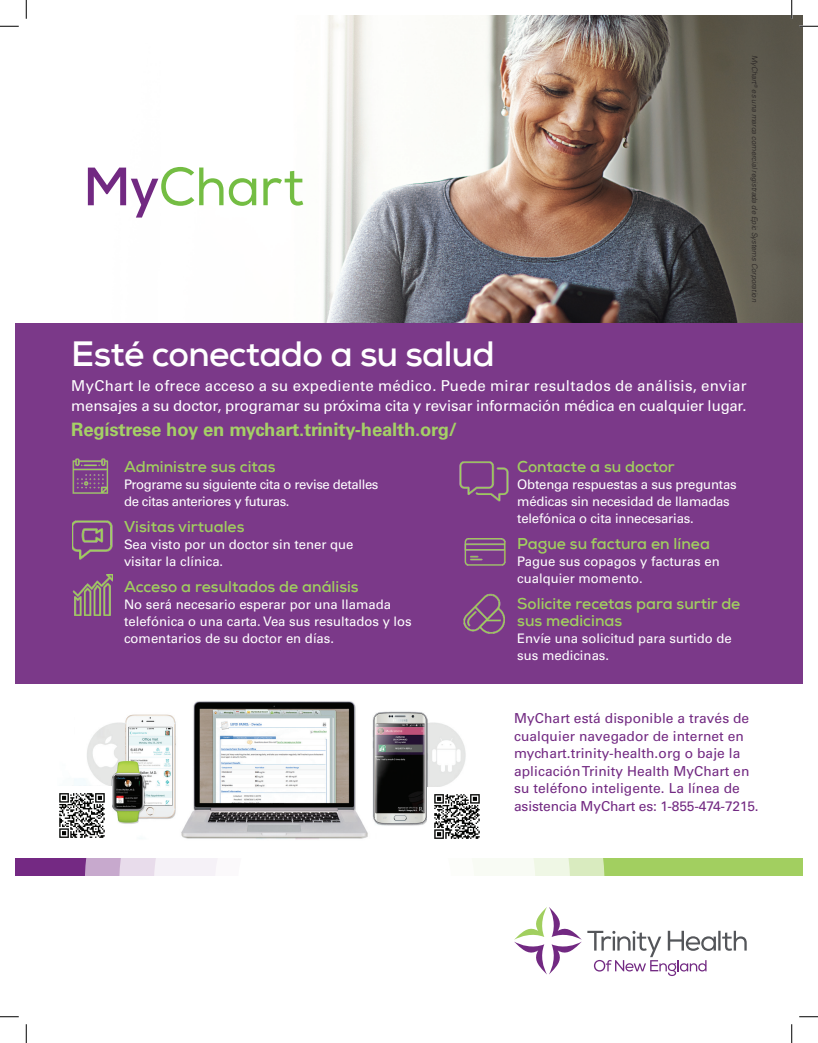
<style>
.page{position:relative;width:818px;height:1043px;background:#fff}
.page>*{position:absolute;margin:0;border:0;box-sizing:border-box;transform-origin:0 0}
.t1{font:700 35px "Nexa";letter-spacing:-.02em;color:#fff}
.t2{font:700 18.5px "Univers LT Std";letter-spacing:-.01em;color:#a5d066}
.t3{font:700 15.62px/16.9px "Nexa";color:#a1cf5f}
.t4{font:15px/20px "Univers LT Std";letter-spacing:-.01em;color:#fff}
.t5{font:13.75px/17.5px "Univers LT Std";letter-spacing:.005em;color:#722982}
.t6{font:13.12px/16.9px "Univers LT Std";color:#fff}
.t7{font:13.12px/16.9px "Univers LT Std";letter-spacing:-.025em;color:#fff}
.t8{font:italic 300 7.5px "Univers LT Std";color:#231f20}
</style>
<div class="page">
<img style="left:87px;top:15px;width:715px;height:308px">
<div style="left:15px;top:323px;width:787px;height:360px;background:#7b3989"></div>
<img style="left:72px;top:458px;width:36px;height:36px">
<img style="left:464px;top:538px;width:41px;height:28px">
<img style="left:459px;top:461px;width:50px;height:41px">
<img style="left:72px;top:520px;width:41px;height:96px">
<img style="left:463px;top:593px;width:42px;height:41px">
<svg style="left:88px;top:167px;width:135px;height:50px"></svg>
<svg style="left:229px;top:178px;width:27px;height:28px"></svg>
<svg style="left:263px;top:171px;width:40px;height:35px"></svg>
<img style="left:74px;top:701px;width:392px;height:139px">
<svg style="left:15px;top:858px;width:787px;height:17px;background:#95a369"></svg>
<svg style="left:85px;top:858px;width:519px;height:17px"></svg>
<img style="left:428px;top:787px;width:52px;height:53px">
<img style="left:59px;top:786px;width:52px;height:54px">
<svg style="left:514px;top:907px;width:67px;height:67px"></svg>
<svg style="left:587px;top:930px;width:159px;height:46px"></svg>
<svg style="left:0;top:25px;width:19px;height:2px"></svg>
<svg style="left:799px;top:25px;width:19px;height:2px"></svg>
<svg style="left:0;top:1016px;width:19px;height:1px"></svg>
<svg style="left:799px;top:1016px;width:19px;height:1px"></svg>
<svg style="left:25px;top:0;width:2px;height:19px"></svg>
<svg style="left:25px;top:1024px;width:2px;height:18px"></svg>
<svg style="left:790px;top:0;width:2px;height:19px"></svg>
<svg style="left:791px;top:1024px;width:1px;height:18px"></svg>
<p class="t8" style="left:759px;top:55px;width:248px;rotate:90deg">MyChart<sup>®</sup> es una marca comercial registrada de Epic Systems Corporation</p>
<h1 class="t1" style="left:71px;top:332px;width:425px">Esté conectado a su salud</h1>
<p class="t4" style="left:71px;top:376px;width:677px">MyChart le ofrece acceso a su expediente médico. Puede mirar resultados de análisis, enviar mensajes a su doctor, programar su próxima cita y revisar información médica en cualquier lugar.</p>
<h2 class="t2" style="left:71px;top:419px;width:387px">Regístrese hoy en mychart.trinity-health.org/</h2>
<p class="t3" style="left:517px;top:458px;width:159px">Contacte a su doctor</p>
<p class="t6" style="left:517px;top:476px;width:221px">Obtenga respuestas a sus preguntas médicas sin necesidad de llamadas telefónica o cita innecesarias.</p>
<p class="t3" style="left:517px;top:535px;width:194px">Pague su factura en línea</p>
<p class="t6" style="left:517px;top:553px;width:204px">Pague sus copagos y facturas en cualquier momento.</p>
<p class="t3" style="left:517px;top:595px;width:225px">Solicite recetas para surtir de sus medicinas</p>
<p class="t6" style="left:517px;top:630px;width:216px">Envíe una solicitud para surtido de sus medicinas.</p>
<p class="t3" style="left:124px;top:458px;width:153px">Administre sus citas</p>
<p class="t7" style="left:124px;top:476px;width:256px">Programe su siguiente cita o revise detalles de citas anteriores y futuras.</p>
<p class="t3" style="left:124px;top:518px;width:122px">Visitas virtuales</p>
<p class="t6" style="left:124px;top:536px;width:231px">Sea visto por un doctor sin tener que visitar la clínica.</p>
<p class="t3" style="left:124px;top:578px;width:236px">Acceso a resultados de análisis</p>
<p class="t6" style="left:124px;top:596px;width:289px">No será necesario esperar por una llamada telefónica o una carta. Vea sus resultados y los comentarios de su doctor en días.</p>
<p class="t5" style="left:514px;top:709px;width:246px">MyChart está disponible a través de cualquier navegador de internet en mychart.trinity-health.org o baje la aplicación Trinity Health MyChart en su teléfono inteligente. La línea de asistencia MyChart es: 1-855-474-7215.</p>
</div>
